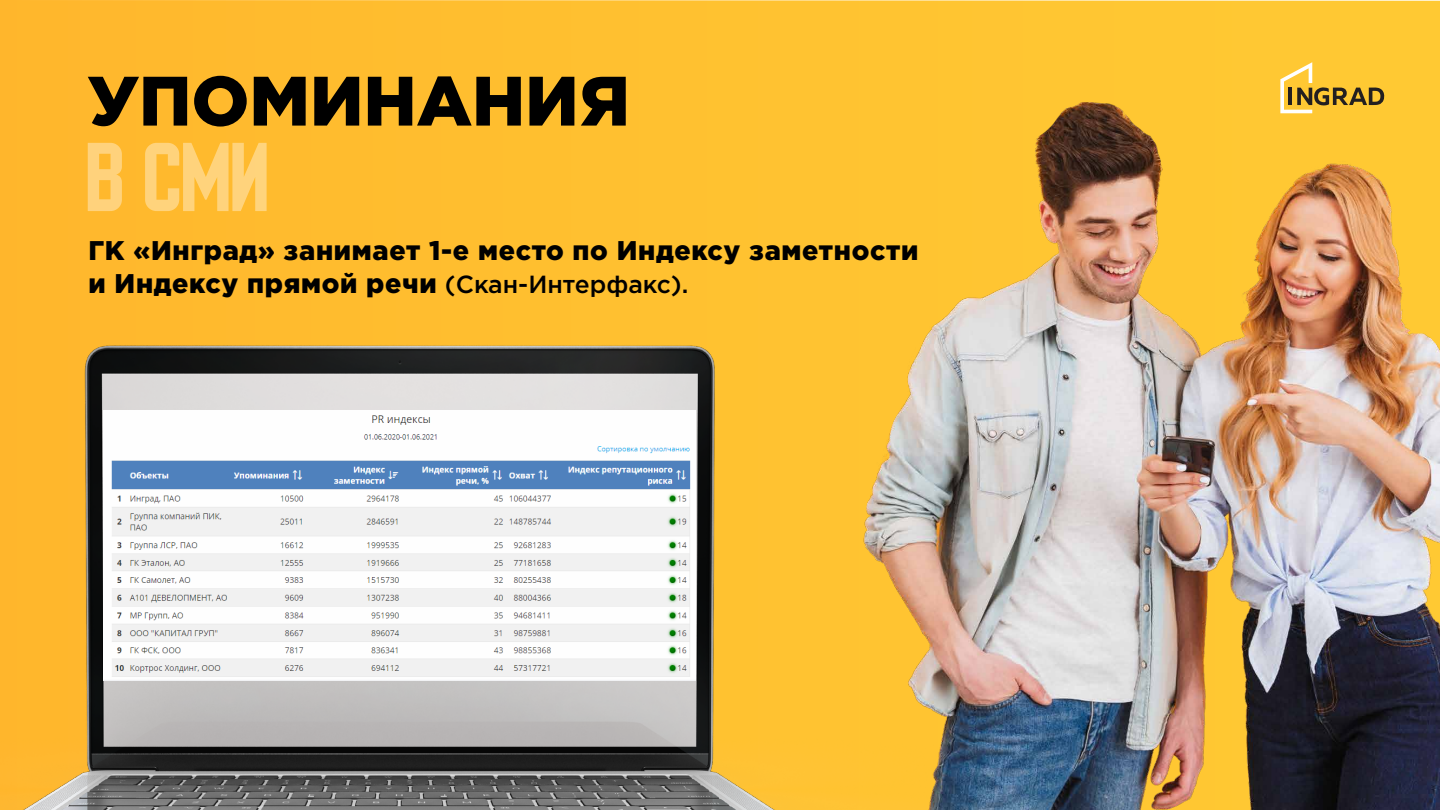
<style>
.page{position:relative;width:1440px;height:810px;background:#fff}
.page>*{position:absolute;margin:0;border:0;box-sizing:border-box;transform-origin:0 0}
.t1{font:78px "Ponter Alt";color:rgb(255 255 255/.38)}
.t2{font:900 69.75px "Gotham Pro";color:#000}
.t3{font:900 27px/32.4px "Gotham Pro";letter-spacing:.025em;color:#000}
.s1{font-weight:500;font-size:24.75px}
</style>
<div class="page">
<svg style="left:0;top:0;width:1440px;height:232px"></svg>
<svg style="left:1280px;top:62px;width:104px;height:12px"></svg>
<img style="left:844px;top:74px;width:596px;height:736px">
<img style="left:0;top:232px;width:959px;height:578px">
<img style="left:104px;top:411px;width:591px;height:269px">
<h2 class="t2" style="left:88px;top:61px;width:544px">УПОМИНАНИЯ</h2>
<h1 class="t1" style="left:88px;top:128px;width:184px">В СМИ</h1>
<p class="t3" style="left:88px;top:234px;width:831px">ГК «Инград» занимает 1-е место по Индексу заметности и Индексу прямой речи <span class="s1">(Скан-Интерфакс).</span></p>
</div>
